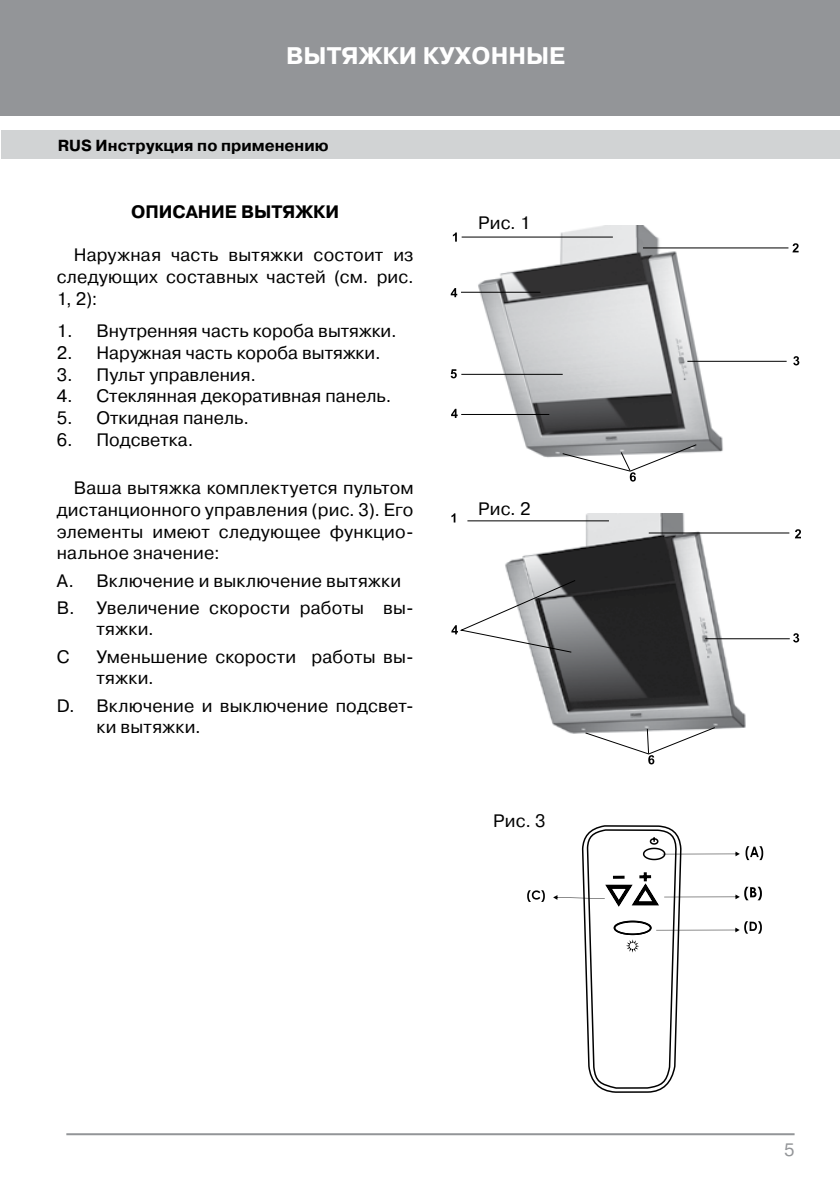
<style>
.page{position:relative;width:840px;height:1191px;background:#fff}
.page>*{position:absolute;margin:0;border:0;box-sizing:border-box;transform-origin:0 0}
.t1{font:700 24px "Pragmatica C";color:#fff}
.t2{font:18px/21.6px "Pragmatica C";letter-spacing:.01em;color:#000}
.t3{font:700 18px "Pragmatica C";color:#000}
.t4{font:18px "Pragmatica C";color:#939598}
.t5{font:700 16px "Pragmatica C";color:#000}
</style>
<div class="page">
<div style="left:0;top:0;width:839px;height:116px;background:#939598"></div>
<div style="left:1px;top:130px;width:838px;height:29px;background:#d1d3d4"></div>
<hr style="left:66px;top:1133px;width:728px;height:2px;background:#939598">
<img style="left:471px;top:225px;width:260px;height:227px">
<img style="left:715px;top:533px;width:31px;height:196px">
<hr style="left:642px;top:247px;width:146px;height:1px;background:#000">
<hr style="left:461px;top:237px;width:151px;height:1px;background:#000">
<hr style="left:687px;top:361px;width:99px;height:1px;background:#000">
<hr style="left:461px;top:292px;width:79px;height:1px;background:#000">
<hr style="left:461px;top:414px;width:88px;height:1px;background:#000">
<hr style="left:461px;top:374px;width:101px;height:1px;background:#000">
<hr style="left:648px;top:532px;width:140px;height:1px;background:#000">
<hr style="left:704px;top:638px;width:85px;height:1px;background:#000">
<svg style="left:452px;top:232px;width:4px;height:10px"></svg>
<svg style="left:792px;top:243px;width:6px;height:9px"></svg>
<svg style="left:793px;top:356px;width:5px;height:9px"></svg>
<svg style="left:450px;top:288px;width:7px;height:9px"></svg>
<svg style="left:451px;top:409px;width:6px;height:9px"></svg>
<svg style="left:450px;top:369px;width:6px;height:9px"></svg>
<svg style="left:795px;top:529px;width:5px;height:9px"></svg>
<svg style="left:793px;top:633px;width:5px;height:9px"></svg>
<svg style="left:451px;top:444px;width:264px;height:320px"></svg>
<svg style="left:527px;top:890px;width:17px;height:12px"></svg>
<svg style="left:553px;top:825px;width:209px;height:267px"></svg>
<svg style="left:629px;top:942px;width:6px;height:7px"></svg>
<h1 class="t1" style="left:286px;top:42px;width:280px">ВЫТЯЖКИ КУХОННЫЕ</h1>
<p class="t5" style="left:58px;top:136px;width:272px">RUS Инструкция по применению</p>
<p class="t3" style="left:131px;top:202px;width:210px">ОПИСАНИЕ ВЫТЯЖКИ</p>
<p class="t2" style="left:57px;top:244px;width:358px;text-align:justify;text-indent:17px">Наружная часть вытяжки состоит из следующих составных частей (см. рис.<br>1, 2):</p>
<p class="t2" style="left:57px;top:320px;width:341px">1. Внутренняя часть короба вытяжки.</p>
<p class="t2" style="left:57px;top:342px;width:325px">2. Наружная часть короба вытяжки.</p>
<p class="t2" style="left:57px;top:364px;width:201px">3. Пульт управления.</p>
<p class="t2" style="left:57px;top:385px;width:336px">4. Стеклянная декоративная панель.</p>
<p class="t2" style="left:57px;top:407px;width:194px">5. Откидная панель.</p>
<p class="t2" style="left:57px;top:428px;width:138px">6. Подсветка.</p>
<p class="t2" style="left:57px;top:477px;width:358px;text-align:justify;text-indent:17px">Ваша вытяжка комплектуется пультом дистанционного управления (рис. 3). Его элементы имеют следующее функцио&shy;нальное значение:</p>
<p class="t2" style="left:57px;top:567px;width:358px;line-height:27.2px">A. Включение и выключение вытяжки<br>B. Увеличение скорости работы вы-</p>
<p class="t2" style="left:96px;top:618px;width:59px">тяжки.</p>
<p class="t2" style="left:57px;top:646px;width:14px">C</p>
<p class="t2" style="left:96px;top:646px;width:318px">Уменьшение скорости работы вы&shy;тяжки.</p>
<p class="t2" style="left:96px;top:694px;width:318px;text-indent:-40px">D. Включение и выключение подсвет&shy;ки вытяжки.</p>
<p class="t2" style="left:478px;top:213px;width:54px">Рис. 1</p>
<p class="t2" style="left:478px;top:498px;width:54px">Рис. 2</p>
<p class="t2" style="left:493px;top:810px;width:54px">Рис. 3</p>
<p class="t4" style="left:783px;top:1139px;width:12px">5</p>
</div>
